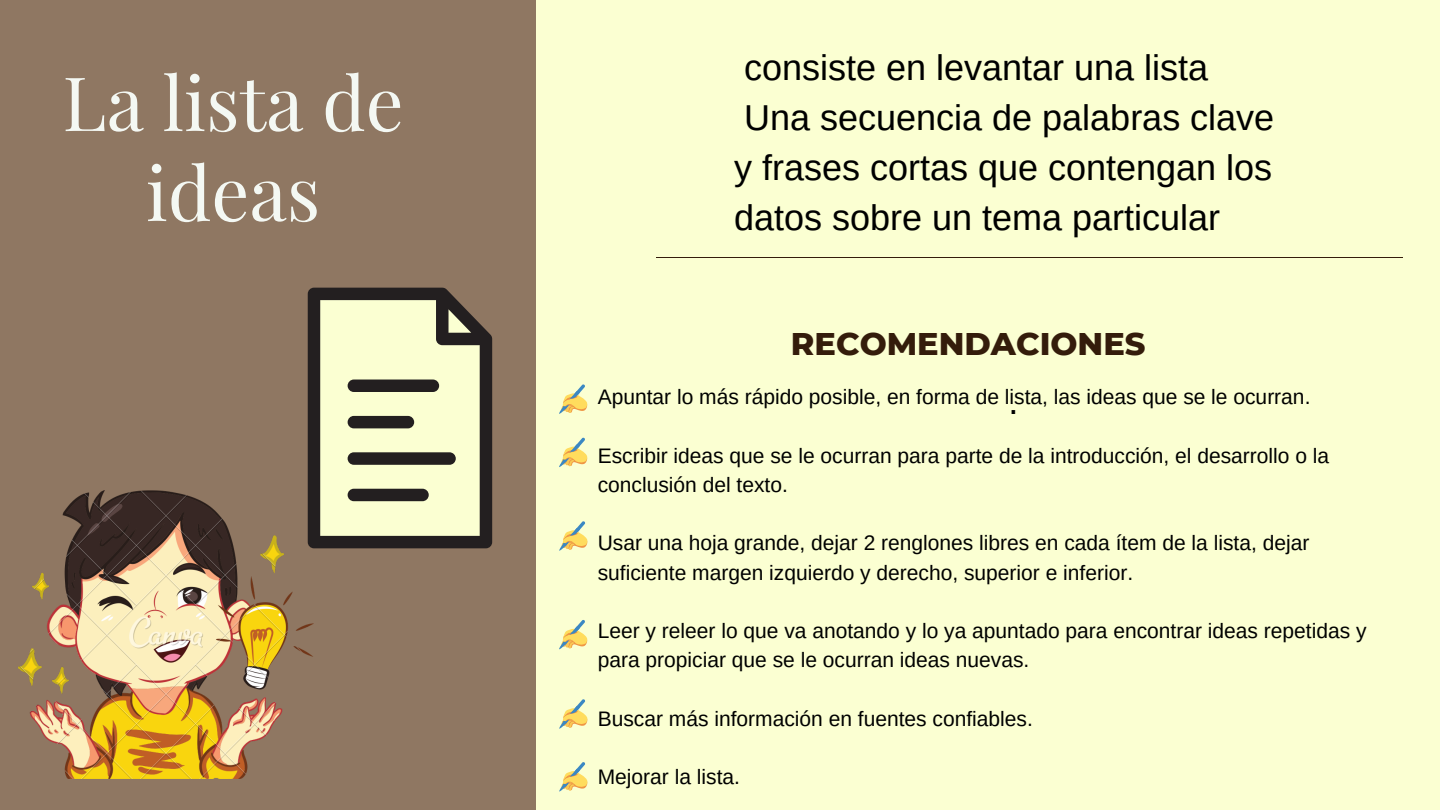
<style>
.page{position:relative;width:1440px;height:810px;background:#fbffd2}
.page>*{position:absolute;margin:0;border:0;box-sizing:border-box;transform-origin:0 0}
.t1{font:75px/90px "Playfair Display";color:#f4f8f3;text-align:center}
.t2{font:36px/50.2px "Arimo";color:#000}
.t3{font:800 32px "Montserrat";color:#341c0b}
.t4{font:21px/29.2px "Arimo";color:#000}
</style>
<div class="page">
<div style="left:0;top:0;width:536px;height:810px;background:#8f7762"></div>
<hr style="left:656px;top:257px;width:747px;height:1px;background:#341c0b">
<svg style="left:308px;top:288px;width:184px;height:260px;background:#c2c4a3"></svg>
<div style="left:348px;top:380px;width:91px;height:12px;background:#231f20;border-radius:6px"></div>
<div style="left:348px;top:416px;width:66px;height:12px;background:#231f20;border-radius:6px"></div>
<div style="left:348px;top:452px;width:108px;height:13px;background:#231f20;border-radius:6px"></div>
<div style="left:348px;top:489px;width:81px;height:12px;background:#231f20;border-radius:6px"></div>
<img style="left:18px;top:491px;width:296px;height:287px">
<svg style="left:559px;top:384px;width:28px;height:30px"></svg>
<svg style="left:559px;top:521px;width:28px;height:30px"></svg>
<svg style="left:559px;top:620px;width:28px;height:30px"></svg>
<svg style="left:559px;top:438px;width:28px;height:29px"></svg>
<svg style="left:559px;top:762px;width:28px;height:30px"></svg>
<svg style="left:559px;top:699px;width:28px;height:30px"></svg>
<h1 class="t1" style="left:62px;top:55px;width:343px">La lista de ideas</h1>
<h2 class="t2" style="left:734px;top:42px;width:542px">consiste en levantar una lista<br>Una secuencia de palabras clave y frases cortas que contengan los datos sobre un tema particular</h2>
<h3 class="t3" style="left:791px;top:324px;width:356px">RECOMENDACIONES</h3>
<p class="t4" style="left:598px;top:382px;width:714px">Apuntar lo más rápido posible, en forma de lista, las ideas que se le ocurran.</p>
<p class="t4" style="left:598px;top:441px;width:733px">Escribir ideas que se le ocurran para parte de la introducción, el desarrollo o la conclusión del texto.</p>
<h2 class="t2" style="left:1009px;top:377px;width:11px">.</h2>
<p class="t4" style="left:598px;top:528px;width:713px">Usar una hoja grande, dejar 2 renglones libres en cada ítem de la lista, dejar suficiente margen izquierdo y derecho, superior e inferior.</p>
<p class="t4" style="left:598px;top:616px;width:770px">Leer y releer lo que va anotando y lo ya apuntado para encontrar ideas repetidas y para propiciar que se le ocurran ideas nuevas.</p>
<p class="t4" style="left:598px;top:704px;width:437px">Buscar más información en fuentes confiables.</p>
<p class="t4" style="left:598px;top:762px;width:144px">Mejorar la lista.</p>
</div>
